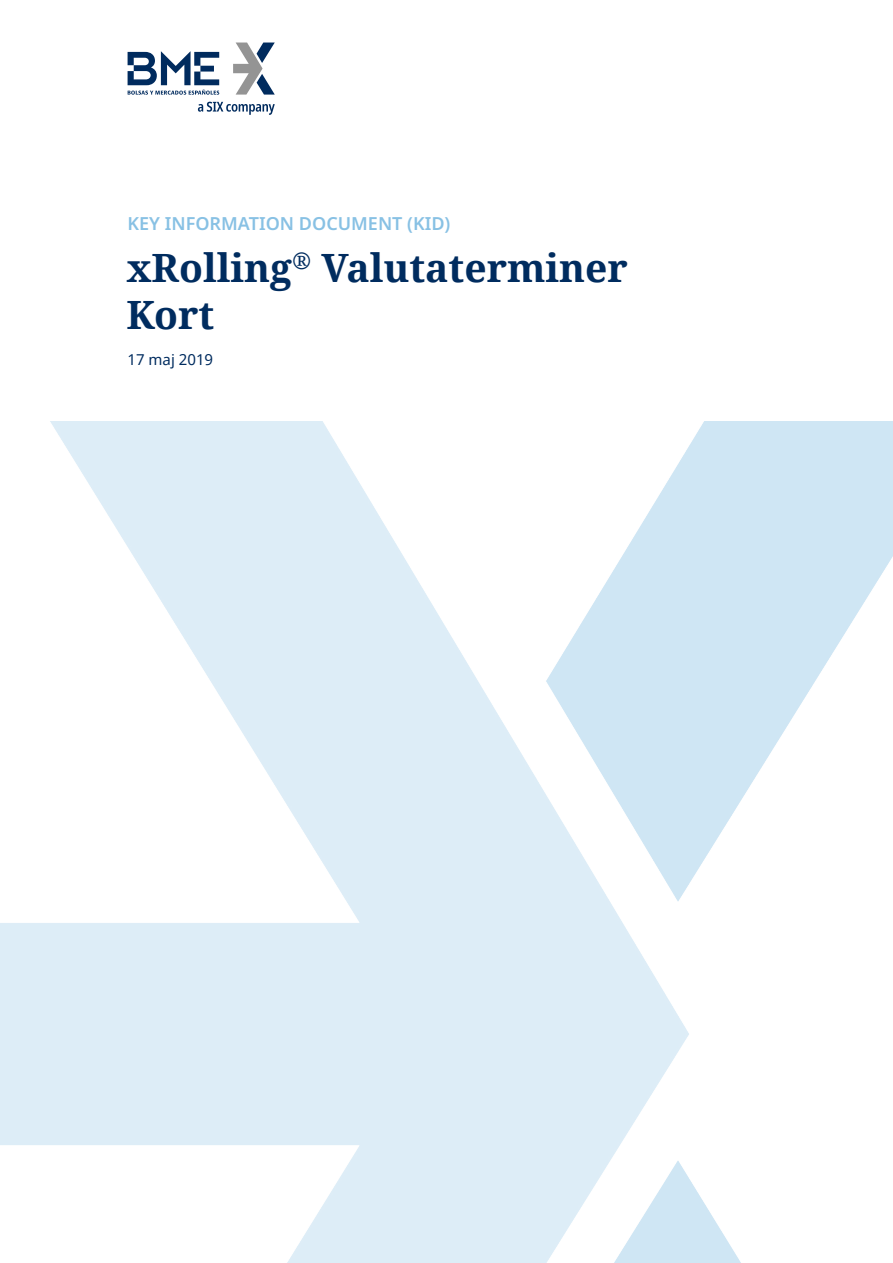
<style>
.page{position:relative;width:893px;height:1263px;background:#fff}
.page>*{position:absolute;margin:0;border:0;box-sizing:border-box;transform-origin:0 0}
.t1{font:700 39px/46.8px "Noto Serif";color:#002c5f}
.t2{font:600 18px "Noto Sans";color:#88c1e4}
.t3{font:15px "Noto Sans";color:#002c5f}
</style>
<div class="page">
<svg style="left:198px;top:102px;width:77px;height:13px"></svg>
<svg style="left:233px;top:43px;width:42px;height:52px"></svg>
<svg style="left:128px;top:51px;width:91px;height:44px"></svg>
<p class="t2" style="left:128px;top:213px;width:324px">KEY INFORMATION DOCUMENT (KID)</p>
<p class="t1" style="left:126px;top:243px;width:503px">xRolling<sup>®</sup> Valutaterminer<br>Kort</p>
<p class="t3" style="left:128px;top:349px;width:87px">17 maj 2019</p>
</div>
